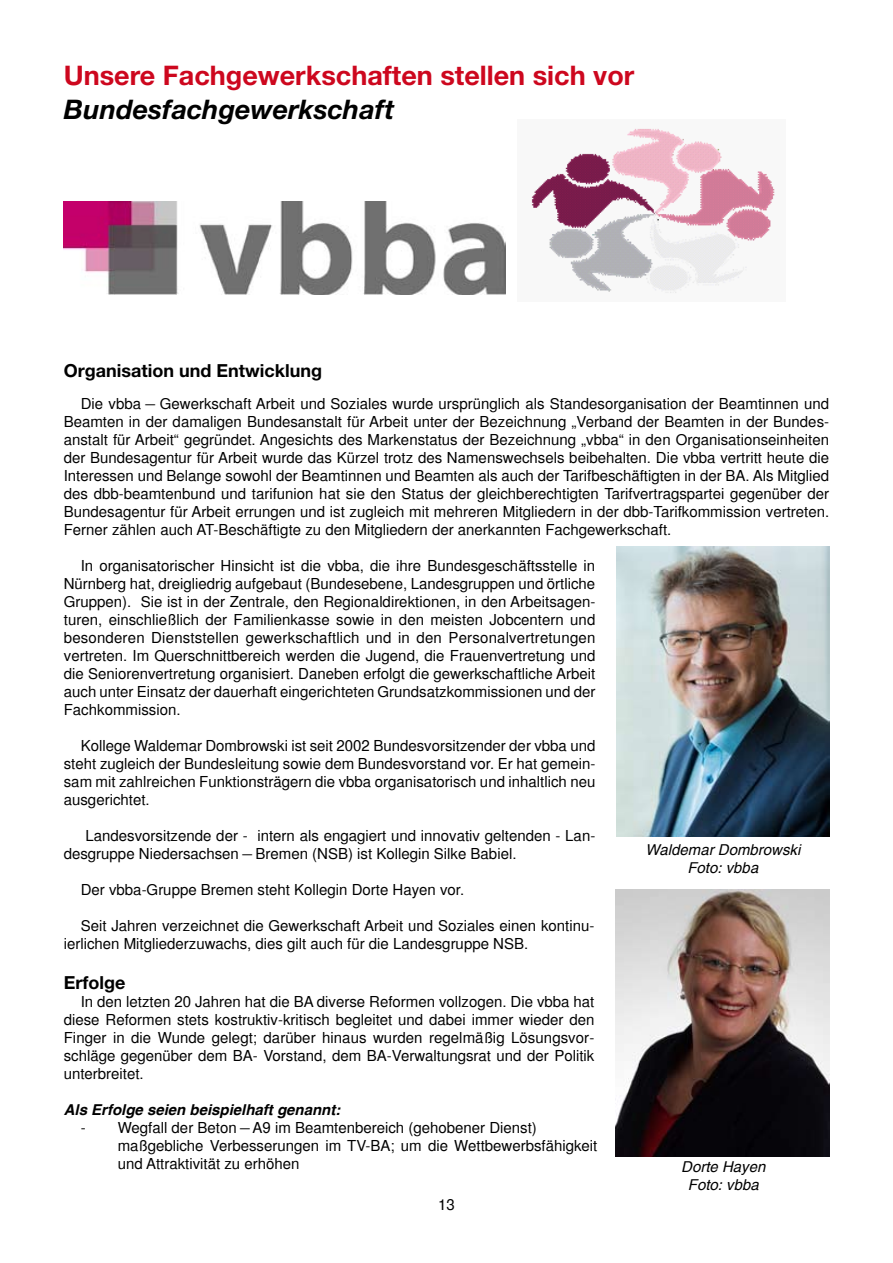
<style>
.page{position:relative;width:893px;height:1263px;background:#fff}
.page>*{position:absolute;margin:0;border:0;box-sizing:border-box;transform-origin:0 0}
.t1{font:700 27px "Helvetica Neue";color:#cd071e}
.t2{font:italic 700 27px "Helvetica Neue";color:#000}
.t3{font:700 18px "Helvetica Neue";color:#000}
.t4{font:15px/18px "Helvetica";color:#000;text-align:justify}
.t5{font:italic 15px/18px "Helvetica";color:#000;text-align:center}
.t6{font:italic 700 15px "Helvetica";color:#000}
</style>
<div class="page">
<img style="left:64px;top:201px;width:441px;height:93px">
<img style="left:531px;top:128px;width:244px;height:165px">
<img style="left:617px;top:546px;width:212px;height:290px">
<img style="left:616px;top:890px;width:213px;height:266px">
<h1 class="t1" style="left:64px;top:59px;width:572px">Unsere Fachgewerkschaften stellen sich vor</h1>
<h1 class="t2" style="left:64px;top:93px;width:332px">Bundesfachgewerkschaft</h1>
<p class="t3" style="left:64px;top:359px;width:260px">Organisation und Entwicklung</p>
<p class="t4" style="left:64px;top:395px;width:767px;text-indent:17px">Die vbba – Gewerkschaft Arbeit und Soziales wurde ursprünglich als Standesorganisation der Beamtinnen und Beamten in der damaligen Bundesanstalt für Arbeit unter der Bezeichnung „Verband der Beamten in der Bundes&shy;anstalt für Arbeit“ gegründet. Angesichts des Markenstatus der Bezeichnung „vbba“ in den Organisationseinheiten der Bundesagentur für Arbeit wurde das Kürzel trotz des Namenswechsels beibehalten. Die vbba vertritt heute die Interessen und Belange sowohl der Beamtinnen und Beamten als auch der Tarifbeschäftigten in der BA. Als Mitglied des dbb-beamtenbund und tarifunion hat sie den Status der gleichberechtigten Tarifvertragspartei gegenüber der Bundesagentur für Arbeit errungen und ist zugleich mit mehreren Mitgliedern in der dbb-Tarifkommission vertreten.<br>Ferner zählen auch AT-Beschäftigte zu den Mitgliedern der anerkannten Fachgewerkschaft.</p>
<p class="t4" style="left:64px;top:557px;width:533px;text-indent:17px">In organisatorischer Hinsicht ist die vbba, die ihre Bundesgeschäftsstelle in Nürnberg hat, dreigliedrig aufgebaut (Bundesebene, Landesgruppen und örtliche Gruppen). Sie ist in der Zentrale, den Regionaldirektionen, in den Arbeitsagen&shy;turen, einschließlich der Familienkasse sowie in den meisten Jobcentern und besonderen Dienststellen gewerkschaftlich und in den Personalvertretungen vertreten. Im Querschnittbereich werden die Jugend, die Frauenvertretung und die Seniorenvertretung organisiert. Daneben erfolgt die gewerkschaftliche Arbeit auch unter Einsatz der dauerhaft eingerichteten Grundsatzkommissionen und der Fachkommission.</p>
<p class="t4" style="left:64px;top:737px;width:533px;text-indent:17px">Kollege Waldemar Dombrowski ist seit 2002 Bundesvorsitzender der vbba und steht zugleich der Bundesleitung sowie dem Bundesvorstand vor. Er hat gemein&shy;sam mit zahlreichen Funktionsträgern die vbba organisatorisch und inhaltlich neu ausgerichtet.</p>
<p class="t4" style="left:64px;top:827px;width:533px;text-indent:22px">Landesvorsitzende der - intern als engagiert und innovativ geltenden - Lan&shy;desgruppe Niedersachsen – Bremen (NSB) ist Kollegin Silke Babiel.</p>
<p class="t4" style="left:81px;top:881px;width:385px">Der vbba-Gruppe Bremen steht Kollegin Dorte Hayen vor.</p>
<p class="t4" style="left:64px;top:917px;width:532px;text-indent:17px">Seit Jahren verzeichnet die Gewerkschaft Arbeit und Soziales einen kontinu&shy;ierlichen Mitgliederzuwachs, dies gilt auch für die Landesgruppe NSB.</p>
<p class="t3" style="left:64px;top:971px;width:63px">Erfolge</p>
<p class="t4" style="left:64px;top:992px;width:532px;text-indent:17px">In den letzten 20 Jahren hat die BA diverse Reformen vollzogen. Die vbba hat diese Reformen stets kostruktiv-kritisch begleitet und dabei immer wieder den Finger in die Wunde gelegt; darüber hinaus wurden regelmäßig Lösungsvor&shy;schläge gegenüber dem BA- Vorstand, dem BA-Verwaltungsrat und der Politik unterbreitet.</p>
<p class="t6" style="left:64px;top:1100px;width:278px">Als Erfolge seien beispielhaft genannt:</p>
<p class="t4" style="left:118px;top:1118px;width:481px;text-align:left;text-indent:-37px">- Wegfall der Beton – A9 im Beamtenbereich (gehobener Dienst) maßgebliche Verbesserungen im TV-BA; um die Wettbewerbsfähigkeit und Attraktivität zu erhöhen</p>
<p class="t5" style="left:645px;top:841px;width:157px">Waldemar Dombrowski<br>Foto: vbba</p>
<p class="t5" style="left:681px;top:1158px;width:86px">Dorte Hayen<br>Foto: vbba</p>
<p class="t4" style="left:438px;top:1196px;width:18px">13</p>
</div>
